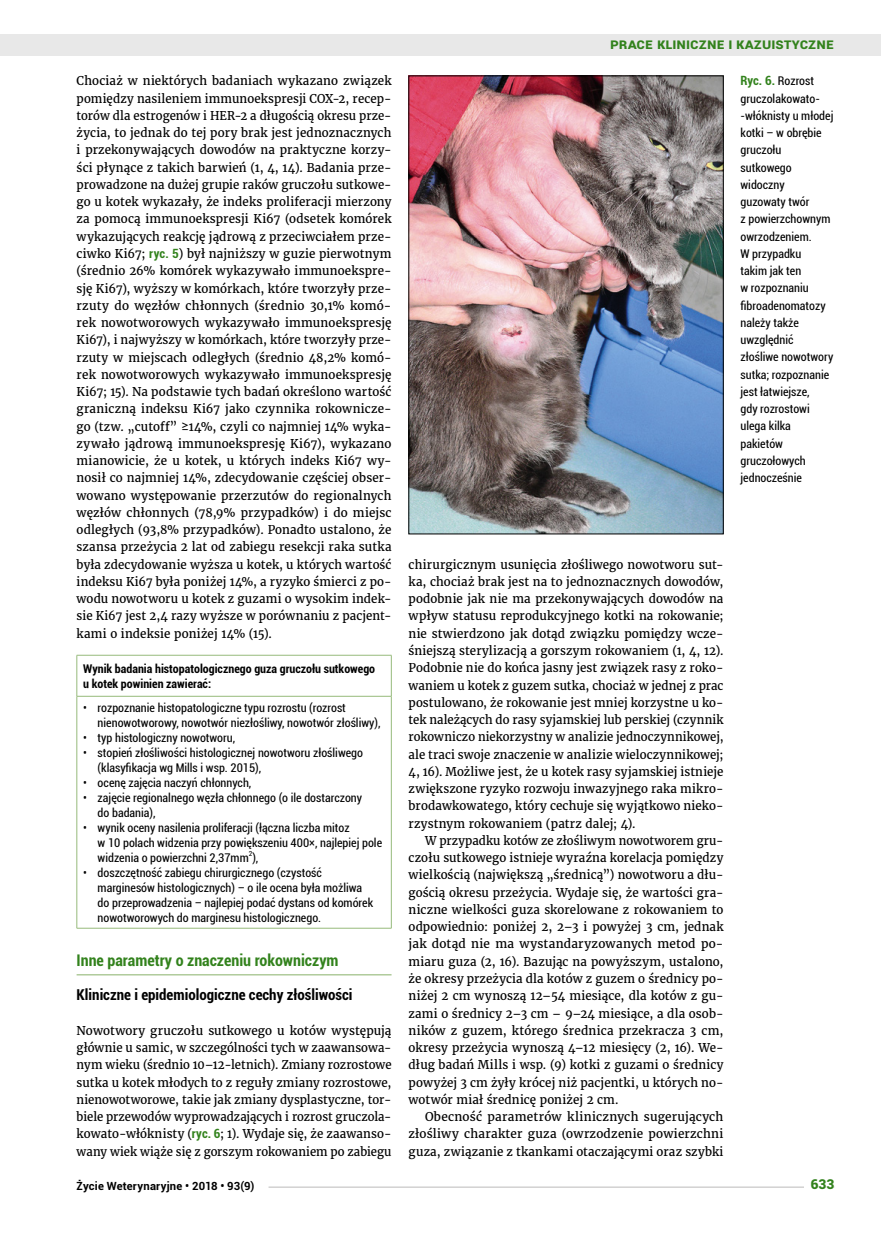
<style>
.page{position:relative;width:881px;height:1234px;background:#fff}
.page>*{position:absolute;margin:0;border:0;box-sizing:border-box;transform-origin:0 0}
.t1{font:700 condensed 16.05px "Roboto";color:#32821c}
.t2{font:700 condensed 15px "Roboto";color:#000}
.t3{font:700 15px "Roboto";letter-spacing:.005em;color:#32821c}
.t4{font:900 13.5px "Roboto";color:#32821c}
.t5{font:12px/17.2px "Merriweather";letter-spacing:.01em;color:#000;text-align:justify}
.t6{font:condensed 12px/17.2px "Roboto";color:#000}
.t7{font:12px/17.2px "Merriweather";letter-spacing:.01em;color:#000;text-align:justify;scale:.95 1}
.t8{font:700 condensed 12px/15px "Roboto";color:#000}
.t9{font:700 11.25px "Roboto";letter-spacing:.02em;color:#000}
.t10{font:condensed 6.9px "Roboto";color:#000}
.s1{font-family:"Roboto";font-weight:700;font-stretch:condensed;font-size:12.75px;color:#32821c}
.s2{font-weight:700;font-size:12.75px;color:#32821c}
</style>
<div class="page">
<hr style="left:77px;top:974px;width:314px;height:1px;background:#96ba7b">
<hr style="left:77px;top:696px;width:1px;height:231px;background:#96ba7b">
<hr style="left:391px;top:696px;width:1px;height:231px;background:#96ba7b">
<hr style="left:77px;top:927px;width:314px;height:1px;background:#96ba7b">
<hr style="left:77px;top:655px;width:314px;height:1px;background:#96ba7b">
<hr style="left:77px;top:655px;width:1px;height:41px;background:#96ba7b">
<hr style="left:391px;top:655px;width:1px;height:41px;background:#96ba7b">
<hr style="left:77px;top:696px;width:314px;height:1px;background:#96ba7b">
<img style="left:410px;top:78px;width:311px;height:454px">
<div style="left:0;top:35px;width:880px;height:21px;background:#e8e8e8"></div>
<hr style="left:268px;top:1186px;width:565px;height:1px;background:#d2d1d1">
<div style="left:804px;top:1178px;width:29px;height:15px;background:#fff"></div>
<p class="t5" style="left:77px;top:72px;width:316px">Chociaż w niektórych badaniach wykazano związek pomiędzy nasileniem immunoekspresji COX-2, recep&shy;torów dla estrogenów i HER-2 a długością okresu prze&shy;życia, to jednak do tej pory brak jest jednoznacznych i przekonywających dowodów na praktyczne korzy&shy;ści płynące z takich barwień (1, 4, 14). Badania prze&shy;prowadzone na dużej grupie raków gruczołu sutkowe&shy;go u kotek wykazały, że indeks proliferacji mierzony za pomocą immunoekspresji Ki67 (odsetek komórek wykazujących reakcję jądrową z przeciwciałem prze&shy;ciwko Ki67; <span class="s1">ryc. 5</span>) był najniższy w guzie pierwotnym (średnio 26% komórek wykazywało immunoekspre&shy;sję Ki67), wyższy w komórkach, które tworzyły prze&shy;rzuty do węzłów chłonnych (średnio 30,1% komó&shy;rek nowotworowych wykazywało immunoekspresję Ki67), i najwyższy w komórkach, które tworzyły prze&shy;rzuty w miejscach odległych (średnio 48,2% komó&shy;rek nowotworowych wykazywało immunoekspresję Ki67; 15). Na podstawie tych badań określono wartość graniczną indeksu Ki67 jako czynnika rokownicze&shy;go (tzw. „cutoff” ≥14%, czyli co najmniej 14% wyka&shy;zywało jądrową immunoekspresję Ki67), wykazano mianowicie, że u kotek, u których indeks Ki67 wy&shy;nosił co najmniej 14%, zdecydowanie częściej obser&shy;wowano występowanie przerzutów do regionalnych węzłów chłonnych (78,9% przypadków) i do miejsc odległych (93,8% przypadków). Ponadto ustalono, że szansa przeżycia 2 lat od zabiegu resekcji raka sutka była zdecydowanie wyższa u kotek, u których wartość indeksu Ki67 była poniżej 14%, a ryzyko śmierci z po&shy;wodu nowotworu u kotek z guzami o wysokim indek&shy;sie Ki67 jest 2,4 razy wyższe w porównaniu z pacjent&shy;kami o indeksie poniżej 14% (15).</p>
<p class="t8" style="left:83px;top:660px;width:293px">Wynik badania histopatologicznego guza gruczołu sutkowego u kotek powinien zawierać:</p>
<p class="t6" style="left:98px;top:699px;width:284px;line-height:15px;text-indent:-14px">• rozpoznanie histopatologiczne typu rozrostu (rozrost nienowotworowy, nowotwór niezłośliwy, nowotwór złośliwy),</p>
<p class="t6" style="left:83px;top:728px;width:153px">• typ histologiczny nowotworu,</p>
<p class="t6" style="left:98px;top:744px;width:267px;line-height:15px;text-indent:-14px">• stopień złośliwości histologicznej nowotworu złośliwego (klasyfikacja wg Mills i wsp. 2015),</p>
<p class="t6" style="left:83px;top:773px;width:170px">• ocenę zajęcia naczyń chłonnych,</p>
<p class="t6" style="left:98px;top:789px;width:266px;line-height:15px;text-indent:-14px">• zajęcie regionalnego węzła chłonnego (o ile dostarczony do badania),</p>
<p class="t6" style="left:98px;top:819px;width:286px;line-height:15px;text-indent:-14px">• wynik oceny nasilenia proliferacji (łączna liczba mitoz<br>w 10 polach widzenia przy powiększeniu 400×, najlepiej pole widzenia o powierzchni 2,37mm ),</p>
<p class="t10" style="left:249px;top:848px;width:5px">2</p>
<p class="t6" style="left:98px;top:864px;width:277px;line-height:15px;text-indent:-14px">• doszczętność zabiegu chirurgicznego (czystość marginesów histologicznych) – o ile ocena była możliwa do przeprowadzenia – najlepiej podać dystans od komórek nowotworowych do marginesu histologicznego.</p>
<h1 class="t1" style="left:77px;top:948px;width:263px">Inne parametry o znaczeniu rokowniczym</h1>
<p class="t2" style="left:77px;top:984px;width:277px">Kliniczne i epidemiologiczne cechy złośliwości</p>
<p class="t5" style="left:77px;top:1021px;width:316px">Nowotwory gruczołu sutkowego u kotów występują głównie u samic, w szczególności tych w zaawansowa&shy;nym wieku (średnio 10–12-letnich). Zmiany rozrostowe sutka u kotek młodych to z reguły zmiany rozrostowe, nienowotworowe, takie jak zmiany dysplastyczne, tor&shy;biele przewodów wyprowadzających i rozrost gruczola&shy;kowato-włóknisty (<span class="s1">ryc. 6</span>; 1). Wydaje się, że zaawanso&shy;wany wiek wiąże się z gorszym rokowaniem po zabiegu</p>
<p class="t3" style="left:610px;top:33px;width:225px">Prace kliniczne i kazuistyczne</p>
<p class="t6" style="left:740px;top:72px;width:94px"><span class="s2">Ryc. 6.</span> Rozrost gruczolakowato-‑włóknisty u młodej kotki – w obrębie gruczołu sutkowego widoczny<br>guzowaty twór<br>z powierzchownym owrzodzeniem.<br>W przypadku<br>takim jak ten<br>w rozpoznaniu fibroadenomatozy należy także uwzględnić złośliwe nowotwory sutka; rozpoznanie jest łatwiejsze,<br>gdy rozrostowi ulega kilka pakietów gruczołowych jednocześnie</p>
<p class="t5" style="left:408px;top:555px;width:316px">chirurgicznym usunięcia złośliwego nowotworu sut&shy;ka, chociaż brak jest na to jednoznacznych dowodów, podobnie jak nie ma przekonywających dowodów na wpływ statusu reprodukcyjnego kotki na rokowanie; nie stwierdzono jak dotąd związku pomiędzy wcze&shy;śniejszą sterylizacją a gorszym rokowaniem (1, 4, 12).<br>Podobnie nie do końca jasny jest związek rasy z roko&shy;waniem u kotek z guzem sutka, chociaż w jednej z prac postulowano, że rokowanie jest mniej korzystne u ko&shy;tek należących do rasy syjamskiej lub perskiej (czynnik rokowniczo niekorzystny w analizie jednoczynnikowej, ale traci swoje znaczenie w analizie wieloczynnikowej; 4, 16). Możliwe jest, że u kotek rasy syjamskiej istnieje zwiększone ryzyko rozwoju inwazyjnego raka mikro&shy;brodawkowatego, który cechuje się wyjątkowo nieko&shy;rzystnym rokowaniem (patrz dalej; 4).</p>
<p class="t7" style="left:408px;top:831px;width:333px;text-indent:16px">W przypadku kotów ze złośliwym nowotworem gru&shy;czołu sutkowego istnieje wyraźna korelacja pomiędzy wielkością (największą „średnicą”) nowotworu a dłu&shy;gością okresu przeżycia. Wydaje się, że wartości gra&shy;niczne wielkości guza skorelowane z rokowaniem to odpowiednio: poniżej 2, 2–3 i powyżej 3 cm, jednak jak dotąd nie ma wystandaryzowanych metod po&shy;miaru guza (2, 16). Bazując na powyższym, ustalono, że okresy przeżycia dla kotów z guzem o średnicy po&shy;niżej 2 cm wynoszą 12–54 miesiące, dla kotów z gu&shy;zami o średnicy 2–3 cm – 9–24 miesiące, a dla osob&shy;ników z guzem, którego średnica przekracza 3 cm, okresy przeżycia wynoszą 4–12 miesięcy (2, 16). We&shy;dług badań Mills i wsp. (9) kotki z guzami o średnicy powyżej 3 cm żyły krócej niż pacjentki, u których no&shy;wotwór miał średnicę poniżej 2 cm.</p>
<p class="t5" style="left:408px;top:1107px;width:316px;text-indent:16px">Obecność parametrów klinicznych sugerujących złośliwy charakter guza (owrzodzenie powierzchni guza, związanie z tkankami otaczającymi oraz szybki</p>
<p class="t9" style="left:77px;top:1177px;width:179px">Życie Weterynaryjne • 2018 • 93(9)</p>
<p class="t4" style="left:810px;top:1174px;width:25px">633</p>
</div>
